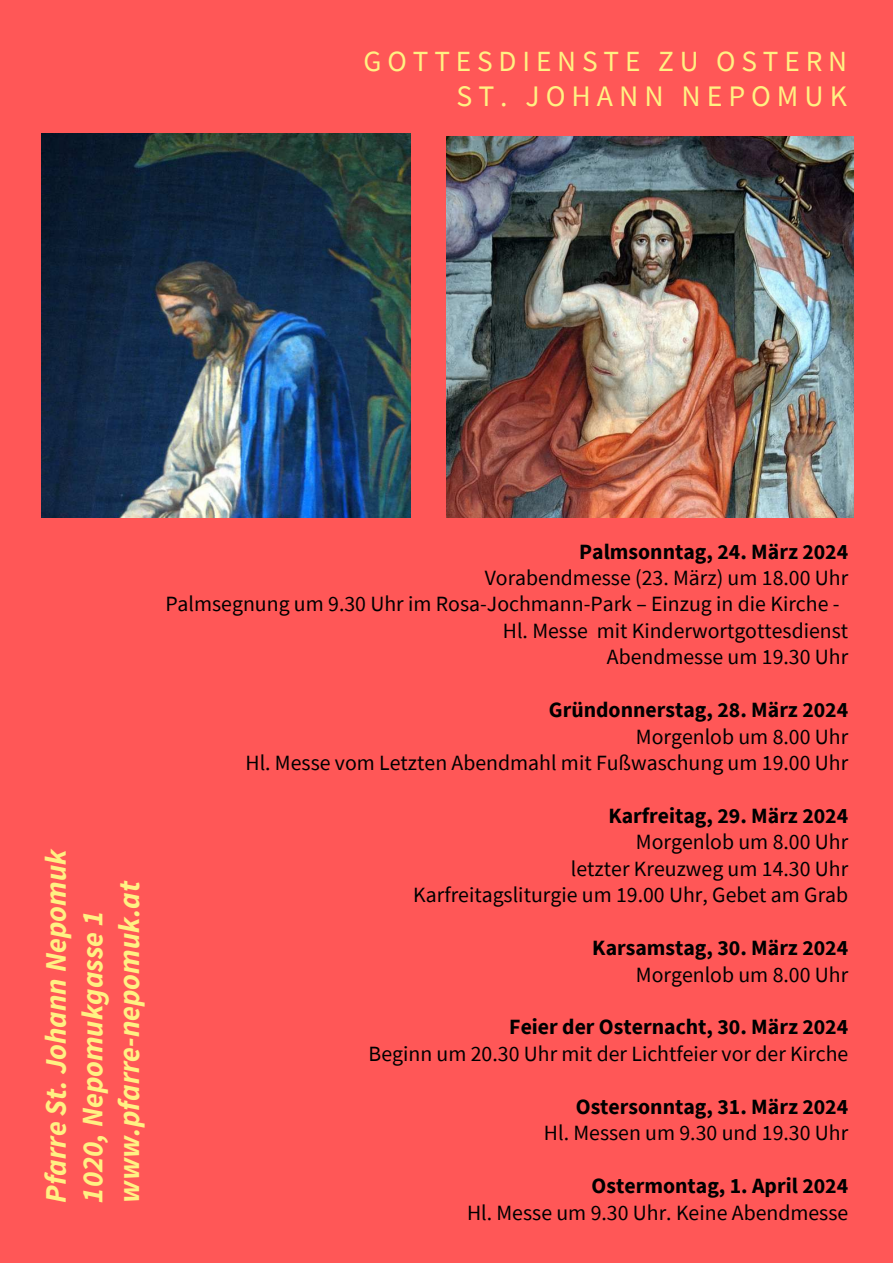
<style>
.page{position:relative;width:893px;height:1263px;background:#ff5757}
.page>*{position:absolute;margin:0;border:0;box-sizing:border-box;transform-origin:0 0}
.t1{font:italic 700 29.78px/36.5px "Source Sans Pro";color:#fff183}
.t2{font:29.78px "Source Sans Pro";letter-spacing:.2em;color:#fff183}
.t3{font:29.25px "Source Sans Pro";letter-spacing:.2em;color:#fff183}
.t4{font:21.75px "Source Sans Pro";color:#000}
.t5{font:700 21.75px "Source Sans Pro";color:#000}
</style>
<div class="page">
<img style="left:446px;top:137px;width:407px;height:380px">
<img style="left:41px;top:134px;width:369px;height:383px">
<p class="t3" style="left:363px;top:42px;width:485px">GOTTESDIENSTE ZU OSTERN</p>
<p class="t2" style="left:456px;top:77px;width:392px">ST. JOHANN NEPOMUK</p>
<p class="t1" style="left:37px;top:1202px;width:355px;rotate:-90deg">Pfarre St. Johann Nepomuk<br>1020, Nepomukgasse 1 www.pfarre-nepomuk.at</p>
<p class="t5" style="left:579px;top:537px;width:270px">Palmsonntag, 24. März 2024</p>
<p class="t4" style="left:485px;top:563px;width:365px">Vorabendmesse (23. März) um 18.00 Uhr</p>
<p class="t4" style="left:165px;top:590px;width:676px">Palmsegnung um 9.30 Uhr im Rosa-Jochmann-Park – Einzug in die Kirche -</p>
<p class="t4" style="left:503px;top:616px;width:347px">Hl. Messe mit Kinderwortgottesdienst</p>
<p class="t4" style="left:607px;top:643px;width:243px">Abendmesse um 19.30 Uhr</p>
<p class="t5" style="left:549px;top:696px;width:301px">Gründonnerstag, 28. März 2024</p>
<p class="t4" style="left:636px;top:722px;width:214px">Morgenlob um 8.00 Uhr</p>
<p class="t4" style="left:245px;top:749px;width:604px">Hl. Messe vom Letzten Abendmahl mit Fußwaschung um 19.00 Uhr</p>
<p class="t5" style="left:608px;top:801px;width:241px">Karfreitag, 29. März 2024</p>
<p class="t4" style="left:636px;top:828px;width:214px">Morgenlob um 8.00 Uhr</p>
<p class="t4" style="left:571px;top:854px;width:279px">letzter Kreuzweg um 14.30 Uhr</p>
<p class="t4" style="left:413px;top:881px;width:436px">Karfreitagsliturgie um 19.00 Uhr, Gebet am Grab</p>
<p class="t5" style="left:592px;top:934px;width:257px">Karsamstag, 30. März 2024</p>
<p class="t4" style="left:636px;top:960px;width:214px">Morgenlob um 8.00 Uhr</p>
<p class="t5" style="left:509px;top:1013px;width:340px">Feier der Osternacht, 30. März 2024</p>
<p class="t4" style="left:368px;top:1039px;width:481px">Beginn um 20.30 Uhr mit der Lichtfeier vor der Kirche</p>
<p class="t5" style="left:576px;top:1092px;width:274px">Ostersonntag, 31. März 2024</p>
<p class="t4" style="left:544px;top:1119px;width:306px">Hl. Messen um 9.30 und 19.30 Uhr</p>
<p class="t5" style="left:591px;top:1172px;width:258px">Ostermontag, 1. April 2024</p>
<h2 class="t4" style="left:467px;top:1198px;width:383px">Hl. Messe um 9.30 Uhr. Keine Abendmesse</h2>
</div>
